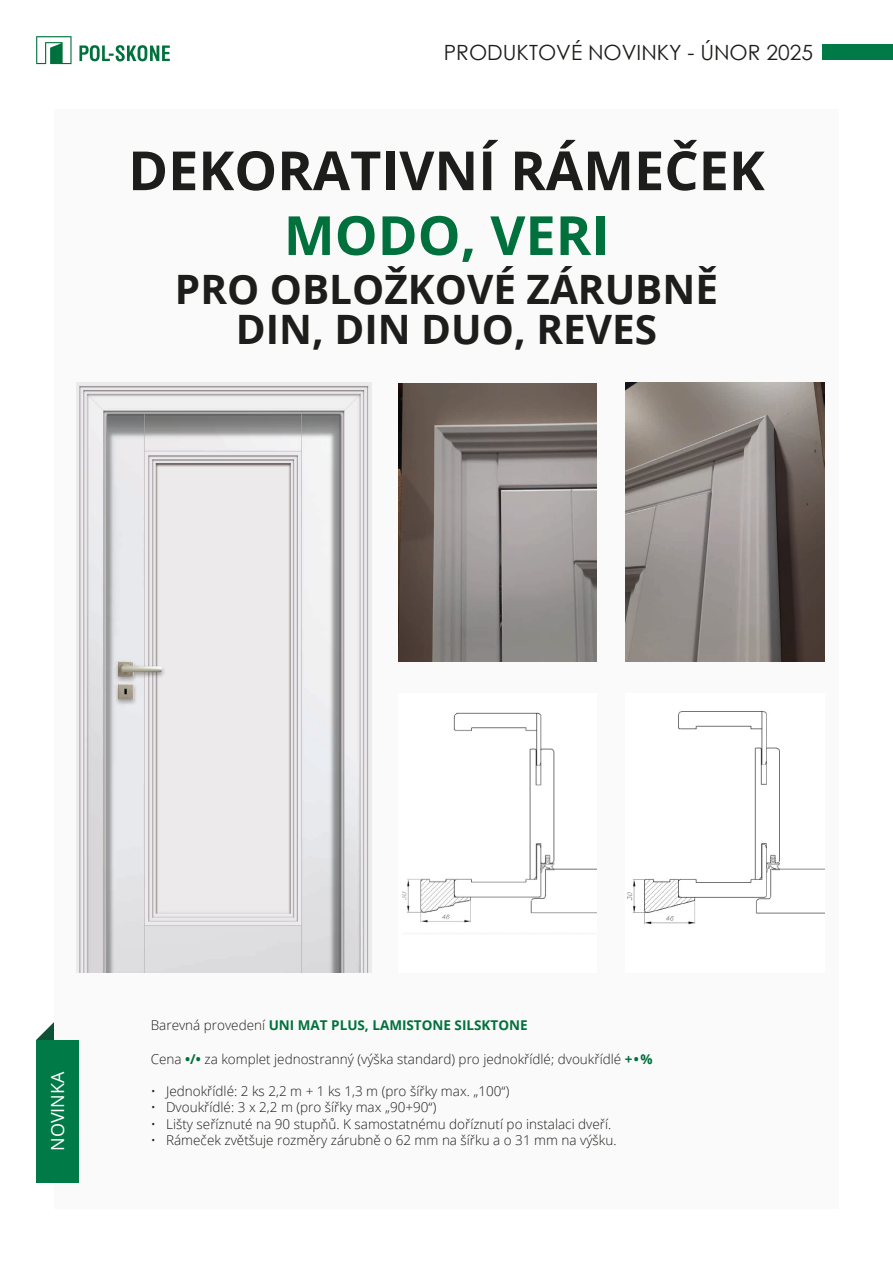
<style>
.page{position:relative;width:893px;height:1263px;background:#fff}
.page>*{position:absolute;margin:0;border:0;box-sizing:border-box;transform-origin:0 0}
.t1{font:700 54px/64.8px "Open Sans";color:#1d1d1b;text-align:center}
.t2{font:700 40.5px/40.5px "Open Sans";color:#1d1d1b;text-align:center}
.t3{font:21px "Century Gothic";color:#1d1d1b}
.t4{font:18px "Open Sans";color:#fff}
.t5{font:300 13.5px "Open Sans";color:#1d1d1b}
.t6{font:700 13.5px "Open Sans";color:#00713c}
.s1{color:#00713c}
.s2{font-weight:300;color:#1d1d1b}
.s3{font-weight:700;color:#00713c}
</style>
<div class="page">
<svg style="left:36px;top:1022px;width:18px;height:18px"></svg>
<div style="left:54px;top:110px;width:785px;height:1099px;background:#fafafa"></div>
<div style="left:823px;top:44px;width:70px;height:16px;background:#007b48"></div>
<div style="left:36px;top:1040px;width:42px;height:142px;background:#007b48"></div>
<div style="left:398px;top:694px;width:199px;height:278px;background:#fff"></div>
<img style="left:402px;top:712px;width:195px;height:211px">
<img style="left:627px;top:711px;width:197px;height:214px">
<img style="left:76px;top:383px;width:295px;height:589px">
<img style="left:398px;top:383px;width:199px;height:279px">
<img style="left:625px;top:383px;width:199px;height:278px">
<svg style="left:36px;top:36px;width:36px;height:28px"></svg>
<svg style="left:79px;top:45px;width:91px;height:17px"></svg>
<p class="t3" style="left:444px;top:38px;width:371px">PRODUKTOVÉ NOVINKY - ÚNOR 2025</p>
<p class="t1" style="left:128px;top:137px;width:638px">DEKORATIVNÍ RÁMEČEK<br><span class="s1">MODO, VERI</span></p>
<p class="t2" style="left:175px;top:268px;width:545px">PRO OBLOŽKOVÉ ZÁRUBNĚ<br>DIN, DIN DUO, REVES</p>
<p class="t4" style="left:45px;top:1151px;width:81px;rotate:-90deg">NOVINKA</p>
<p class="t6" style="left:151px;top:1015px;width:378px"><span class="s2">Barevná provedení</span> UNI MAT PLUS, LAMISTONE SILSKTONE</p>
<p class="t5" style="left:151px;top:1049px;width:503px">Cena <span class="s3">•/•</span> za komplet jednostranný (výška standard) pro jednokřídlé; dvoukřídlé <span class="s3">+•%</span></p>
<p class="t5" style="left:151px;top:1082px;width:360px">• Jednokřídlé: 2 ks 2,2 m + 1 ks 1,3 m (pro šířky max. „100“)</p>
<p class="t5" style="left:151px;top:1098px;width:287px">• Dvoukřídlé: 3 x 2,2 m (pro šířky max „90+90“)</p>
<p class="t5" style="left:151px;top:1114px;width:462px">• Lišty seříznuté na 90 stupňů. K samostatnému doříznutí po instalaci dveří.</p>
<p class="t5" style="left:151px;top:1130px;width:467px">• Rámeček zvětšuje rozměry zárubně o 62 mm na šířku a o 31 mm na výšku.</p>
</div>
